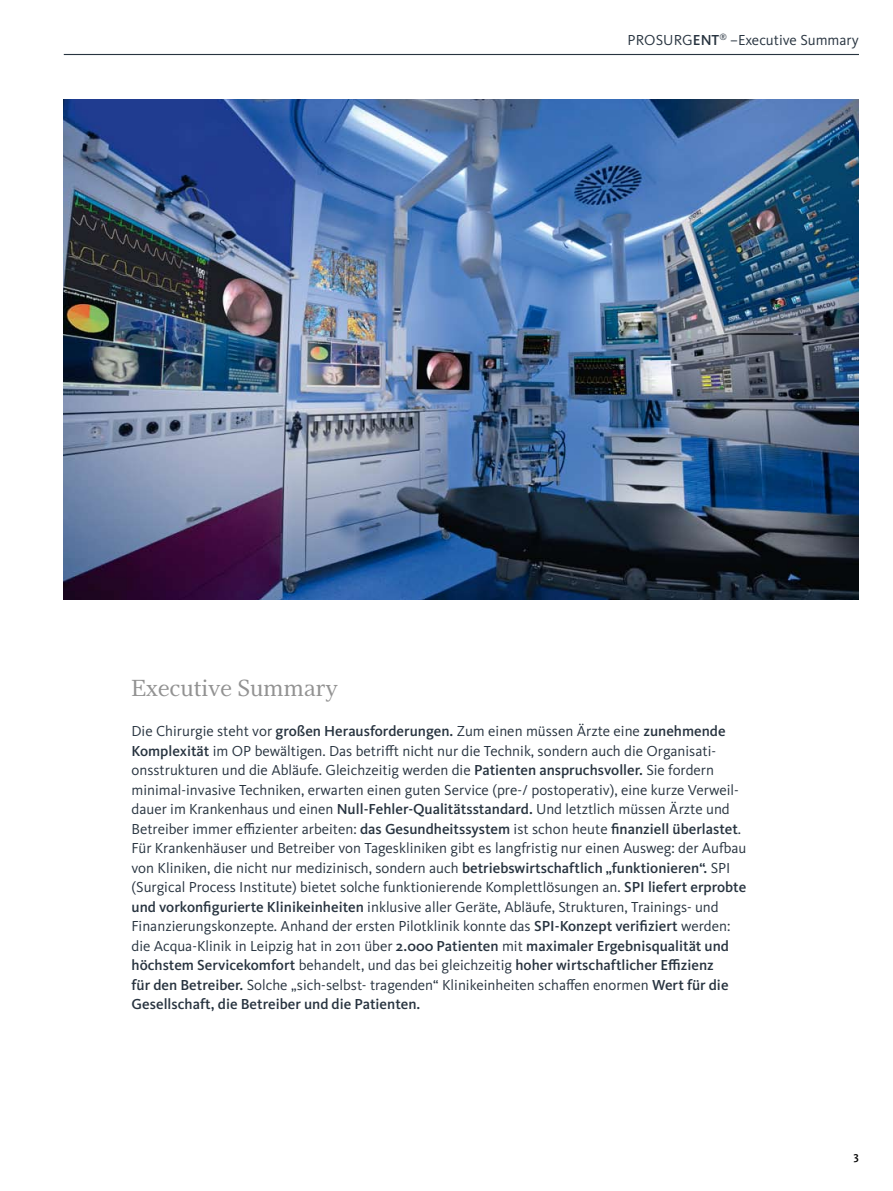
<style>
.page{position:relative;width:893px;height:1191px;background:#fff}
.page>*{position:absolute;margin:0;border:0;box-sizing:border-box;transform-origin:0 0}
.t1{font:24px "Res Publica";color:#929292}
.t2{font:15px/19.5px "Kievit OT";color:#283440}
.t3{font:500 12px "Kievit OT";color:#000}
.s1{font-weight:500}
</style>
<div class="page">
<img style="left:64px;top:99px;width:795px;height:501px">
<hr style="left:64px;top:54px;width:795px;height:1px;background:#283440">
<p class="t2" style="left:627px;top:31px;width:233px">ProSu rg <span class="s1">ENT</span><sup>®</sup> –Executive Summary</p>
<h1 class="t1" style="left:132px;top:674px;width:208px">Executive Summary</h1>
<p class="t2" style="left:132px;top:721px;width:616px">Die Chirurgie steht vor <span class="s1">großen Herausforderungen.</span> Zum einen müssen Ärzte eine <span class="s1">zunehmende Komplexität</span> im OP bewältigen. Das betrifft nicht nur die Technik, sondern auch die Organisati&shy;onsstrukturen und die Abläufe. Gleichzeitig werden die <span class="s1">Patienten anspruchsvoller.</span> Sie fordern minimal-invasive Techniken, erwarten einen guten Service (pre-/ postoperativ), eine kurze Verweil&shy;dauer im Krankenhaus und einen <span class="s1">Null-Fehler-Qualitätsstandard.</span> Und letztlich müssen Ärzte und Betreiber immer effizienter arbeiten: <span class="s1">das Gesundheitssystem</span> ist schon heute <span class="s1">finanziell überlastet</span>.<br>Für Krankenhäuser und Betreiber von Tageskliniken gibt es langfristig nur einen Ausweg: der Aufbau von Kliniken, die nicht nur medizinisch, sondern auch <span class="s1">betriebswirtschaftlich „funktionieren“.</span> SPI (Surgical Process Institute) bietet solche funktionierende Komplettlösungen an. <span class="s1">SPI liefert erprobte und vorkonfigurierte Klinikeinheiten</span> inklusive aller Geräte, Abläufe, Strukturen, Trainings- und Finanzierungskonzepte. Anhand der ersten Pilotklinik konnte das <span class="s1">SPI-Konzept verifiziert</span> werden: die Acqua-Klinik in Leipzig hat in 2011 über <span class="s1">2.000 Patienten</span> mit <span class="s1">maximaler Ergebnisqualität und höchstem Servicekomfort</span> behandelt, und das bei gleichzeitig <span class="s1">hoher wirtschaftlicher Effizienz<br>für den Betreiber.</span> Solche „sich-selbst- tragenden“ Klinikeinheiten schaffen enormen <span class="s1">Wert für die Gesellschaft, die Betreiber und die Patienten.</span></p>
<p class="t3" style="left:854px;top:1149px;width:7px">3</p>
</div>
